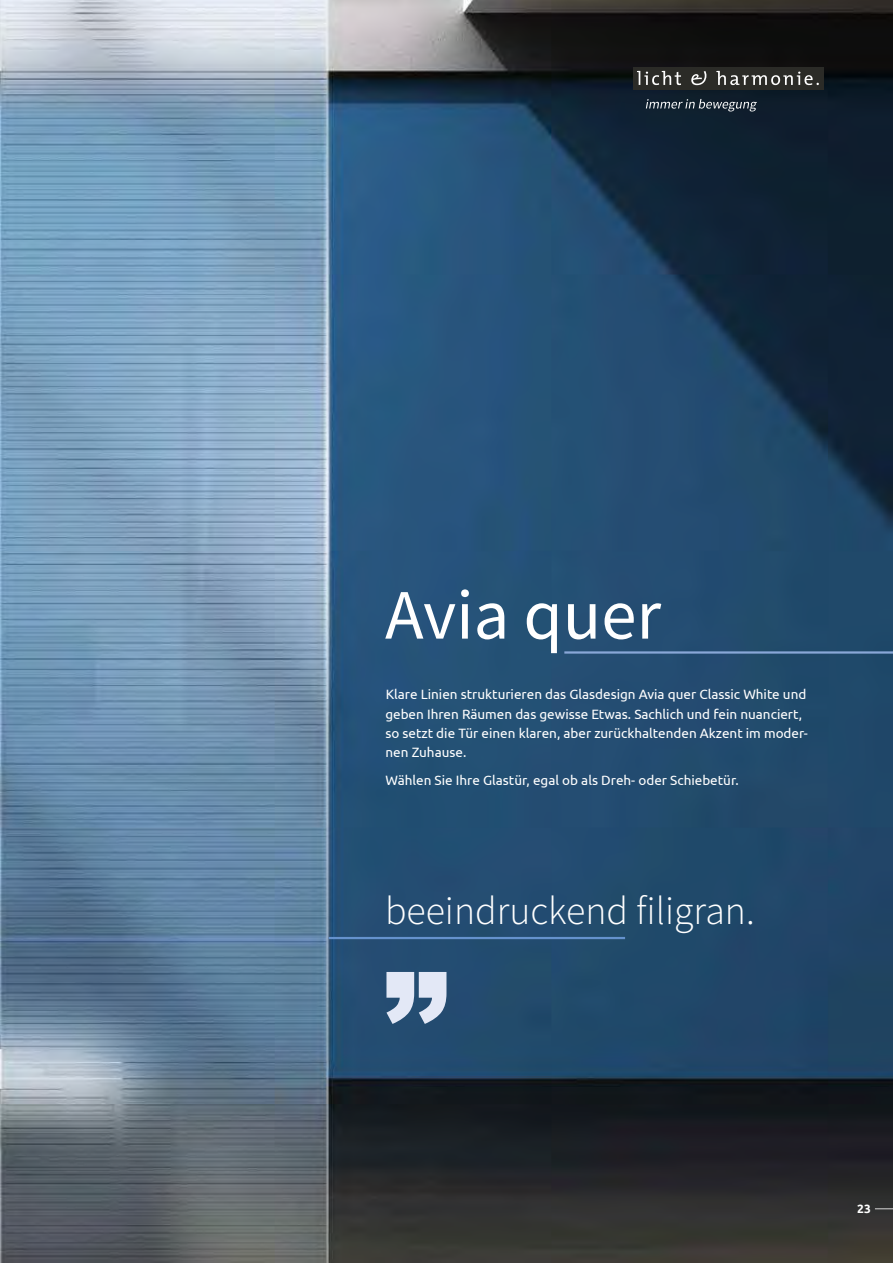
<style>
.page{position:relative;width:893px;height:1263px;background:#fff}
.page>*{position:absolute;margin:0;border:0;box-sizing:border-box;transform-origin:0 0}
.t1{font:70.8px "Source Sans Pro";color:#fff}
.t2{font:300 39.75px "Source Sans Pro";color:#fff}
.t3{font:13.5px/19.2px "Ubuntu";color:#fff}
.t4{font:700 12px "Ubuntu";color:#fff}
</style>
<div class="page">
<img style="left:0;top:0;width:893px;height:1263px">
<svg style="left:875px;top:1208px;width:18px;height:1px"></svg>
<hr style="left:329px;top:937px;width:296px;height:2px;background:#6592cd">
<hr style="left:564px;top:651px;width:329px;height:3px;background:#89a7d7">
<svg style="left:386px;top:972px;width:60px;height:52px;background:#a9b9ce"></svg>
<svg style="left:646px;top:99px;width:111px;height:12px"></svg>
<svg style="left:633px;top:67px;width:190px;height:22px;background:#474743"></svg>
<h1 class="t1" style="left:385px;top:570px;width:277px">Avia quer</h1>
<p class="t3" style="left:385px;top:684px;width:424px">Klare Linien strukturieren das Glasdesign Avia quer Classic White und geben Ihren Räumen das gewisse Etwas. Sachlich und fein nuanciert, so setzt die Tür einen klaren, aber zurückhaltenden Akzent im moder&shy;nen Zuhause.</p>
<p class="t3" style="left:386px;top:770px;width:355px">Wählen Sie Ihre Glastür, egal ob als Dreh- oder Schiebetür.</p>
<h2 class="t2" style="left:385px;top:886px;width:371px">beeindruckend filigran.</h2>
<p class="t4" style="left:857px;top:1201px;width:15px">23</p>
</div>
